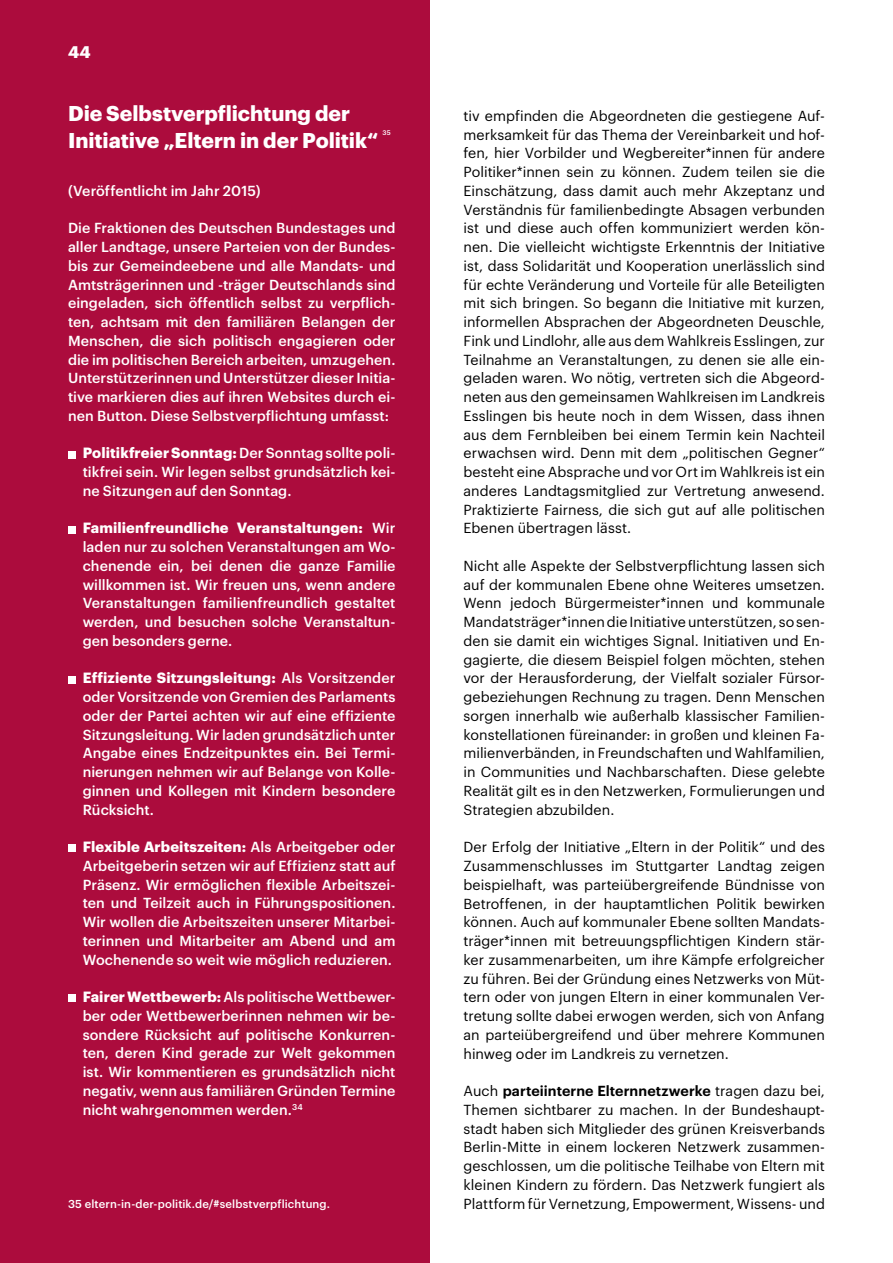
<style>
.page{position:relative;width:893px;height:1263px;background:#fff}
.page>*{position:absolute;margin:0;border:0;box-sizing:border-box;transform-origin:0 0}
.Zwischenhead{font:700 21px "Graphik";color:#fff}
.t1{font:700 16.5px "Graphik";color:#fff}
.Fließtext{font:700 14.55px "Graphik";letter-spacing:.01em;color:#fff}
.Fließtext-2{font:14.25px/18.8px "Graphik";letter-spacing:.005em;color:#000;text-align:justify}
.Fließtext-3{font:500 14.25px/18.8px "Graphik";letter-spacing:.005em;color:#fff;text-align:justify}
.Fußnote{font:500 11.25px "Graphik";letter-spacing:.01em;color:#fff}
.Zwischenhead-2{font:500 6.6px "Graphik";color:#fff}
.s1{font-weight:500;font-size:14.25px}
.s2{font-weight:700;font-size:14.55px}
.s3{font-weight:600}
</style>
<div class="page">
<div style="left:0;top:0;width:429px;height:1263px;background:#ac0c3d"></div>
<hr style="left:892px;top:557px;width:1px;height:706px;background:#ac0c3d">
<div style="left:68px;top:451px;width:8px;height:7px;background:#fff"></div>
<div style="left:68px;top:526px;width:8px;height:7px;background:#fff"></div>
<div style="left:68px;top:676px;width:8px;height:7px;background:#fff"></div>
<div style="left:68px;top:845px;width:8px;height:7px;background:#fff"></div>
<div style="left:68px;top:995px;width:8px;height:7px;background:#fff"></div>
<p class="t1" style="left:68px;top:39px;width:24px">44</p>
<h2 class="Zwischenhead" style="left:68px;top:97px;width:284px">Die Selbstverpflichtung der</h2>
<h2 class="Zwischenhead" style="left:68px;top:124px;width:312px">Initiative „Eltern in der Politik“</h2>
<h2 class="Zwischenhead-2" style="left:382px;top:128px;width:10px">35</h2>
<p class="Fließtext-3" style="left:68px;top:180px;width:194px">(Veröffentlicht im Jahr 2015)</p>
<p class="Fließtext-3" style="left:68px;top:218px;width:329px">Die Fraktionen des Deutschen Bundestages und aller Landtage, unsere Parteien von der Bundes&shy;bis zur Gemeindeebene und alle Mandats- und Amtsträgerinnen und -träger Deutschlands sind eingeladen, sich öffentlich selbst zu verpflich&shy;ten, achtsam mit den familiären Belangen der Menschen, die sich politisch engagieren oder die im politischen Bereich arbeiten, umzugehen.<br>Unterstützerinnen und Unterstützer dieser Initia&shy;tive markieren dies auf ihren Websites durch ei&shy;nen Button. Diese Selbstverpflichtung umfasst:</p>
<p class="Fließtext" style="left:83px;top:442px;width:314px">Politikfreier Sonntag: <span class="s1">Der Sonntag sollte poli-</span></p>
<p class="Fließtext-3" style="left:83px;top:461px;width:314px">tikfrei sein. Wir legen selbst grundsätzlich kei&shy;ne Sitzungen auf den Sonntag.</p>
<p class="Fließtext" style="left:83px;top:517px;width:314px">Familienfreundliche Veranstaltungen: <span class="s1">Wir</span></p>
<p class="Fließtext-3" style="left:83px;top:536px;width:314px">laden nur zu solchen Veranstaltungen am Wo&shy;chenende ein, bei denen die ganze Familie willkommen ist. Wir freuen uns, wenn andere Veranstaltungen familienfreundlich gestaltet werden, und besuchen solche Veranstaltun&shy;gen besonders gerne.</p>
<p class="Fließtext" style="left:83px;top:667px;width:314px">Effiziente Sitzungsleitung: <span class="s1">Als Vorsitzender</span></p>
<p class="Fließtext-3" style="left:83px;top:686px;width:314px">oder Vorsitzende von Gremien des Parlaments oder der Partei achten wir auf eine effiziente Sitzungsleitung. Wir laden grundsätzlich unter Angabe eines Endzeitpunktes ein. Bei Termi&shy;nierungen nehmen wir auf Belange von Kolle&shy;ginnen und Kollegen mit Kindern besondere Rücksicht.</p>
<p class="Fließtext" style="left:83px;top:836px;width:314px">Flexible Arbeitszeiten: <span class="s1">Als Arbeitgeber oder</span></p>
<p class="Fließtext-3" style="left:83px;top:855px;width:314px">Arbeitgeberin setzen wir auf Effizienz statt auf Präsenz. Wir ermöglichen flexible Arbeitszei&shy;ten und Teilzeit auch in Führungspositionen.<br>Wir wollen die Arbeitszeiten unserer Mitarbei&shy;terinnen und Mitarbeiter am Abend und am Wochenende so weit wie möglich reduzieren.</p>
<p class="Fließtext-3" style="left:83px;top:986px;width:314px"><span class="s2">Fairer Wettbewerb:</span> Als politische Wettbewer&shy;ber oder Wettbewerberinnen nehmen wir be&shy;sondere Rücksicht auf politische Konkurren&shy;ten, deren Kind gerade zur Welt gekommen ist. Wir kommentieren es grundsätzlich nicht negativ, wenn aus familiären Gründen Termine nicht wahrgenommen werden.<sup>34</sup></p>
<p class="Fußnote" style="left:68px;top:1196px;width:264px">35 eltern-in-der-politik.de/#selbstverpflichtung.</p>
<p class="Fließtext-2" style="left:463px;top:105px;width:363px">tiv empfinden die Abgeordneten die gestiegene Auf&shy;merksamkeit für das Thema der Vereinbarkeit und hof&shy;fen, hier Vorbilder und Wegbereiter*innen für andere Politiker*innen sein zu können. Zudem teilen sie die Einschätzung, dass damit auch mehr Akzeptanz und Verständnis für familienbedingte Absagen verbunden ist und diese auch offen kommuniziert werden kön&shy;nen. Die vielleicht wichtigste Erkenntnis der Initiative ist, dass Solidarität und Kooperation unerlässlich sind für echte Veränderung und Vorteile für alle Beteiligten mit sich bringen. So begann die Initiative mit kurzen, informellen Absprachen der Abgeordneten Deuschle, Fink und Lindlohr, alle aus dem Wahlkreis Esslingen, zur Teilnahme an Veranstaltungen, zu denen sie alle ein&shy;geladen waren. Wo nötig, vertreten sich die Abgeord&shy;neten aus den gemeinsamen Wahlkreisen im Landkreis Esslingen bis heute noch in dem Wissen, dass ihnen aus dem Fernbleiben bei einem Termin kein Nachteil erwachsen wird. Denn mit dem „politischen Gegner“ besteht eine Absprache und vor Ort im Wahlkreis ist ein anderes Landtagsmitglied zur Vertretung anwesend.<br>Praktizierte Fairness, die sich gut auf alle politischen Ebenen übertragen lässt.</p>
<p class="Fließtext-2" style="left:463px;top:555px;width:363px">Nicht alle Aspekte der Selbstverpflichtung lassen sich auf der kommunalen Ebene ohne Weiteres umsetzen.<br>Wenn jedoch Bürgermeister*innen und kommunale Mandatsträger*innen die Initiative unterstützen, so sen&shy;den sie damit ein wichtiges Signal. Initiativen und En&shy;gagierte, die diesem Beispiel folgen möchten, stehen vor der Herausforderung, der Vielfalt sozialer Fürsor&shy;gebeziehungen Rechnung zu tragen. Denn Menschen sorgen innerhalb wie außerhalb klassischer Familien&shy;konstellationen füreinander: in großen und kleinen Fa&shy;milienverbänden, in Freundschaften und Wahlfamilien, in Communities und Nachbarschaften. Diese gelebte Realität gilt es in den Netzwerken, Formulierungen und Strategien abzubilden.</p>
<p class="Fließtext-2" style="left:463px;top:836px;width:363px">Der Erfolg der Initiative „Eltern in der Politik“ und des Zusammenschlusses im Stuttgarter Landtag zeigen beispielhaft, was parteiübergreifende Bündnisse von Betroffenen, in der hauptamtlichen Politik bewirken können. Auch auf kommunaler Ebene sollten Mandats&shy;träger*innen mit betreuungspflichtigen Kindern stär&shy;ker zusammenarbeiten, um ihre Kämpfe erfolgreicher zu führen. Bei der Gründung eines Netzwerks von Müt&shy;tern oder von jungen Eltern in einer kommunalen Ver&shy;tretung sollte dabei erwogen werden, sich von Anfang an parteiübergreifend und über mehrere Kommunen hinweg oder im Landkreis zu vernetzen.</p>
<p class="Fließtext-2" style="left:463px;top:1080px;width:363px">Auch <span class="s3">parteiinterne Elternnetzwerke</span> tragen dazu bei, Themen sichtbarer zu machen. In der Bundeshaupt&shy;stadt haben sich Mitglieder des grünen Kreisverbands Berlin-Mitte in einem lockeren Netzwerk zusammen&shy;geschlossen, um die politische Teilhabe von Eltern mit kleinen Kindern zu fördern. Das Netzwerk fungiert als Plattform für Vernetzung, Empowerment, Wissens- und</p>
</div>
